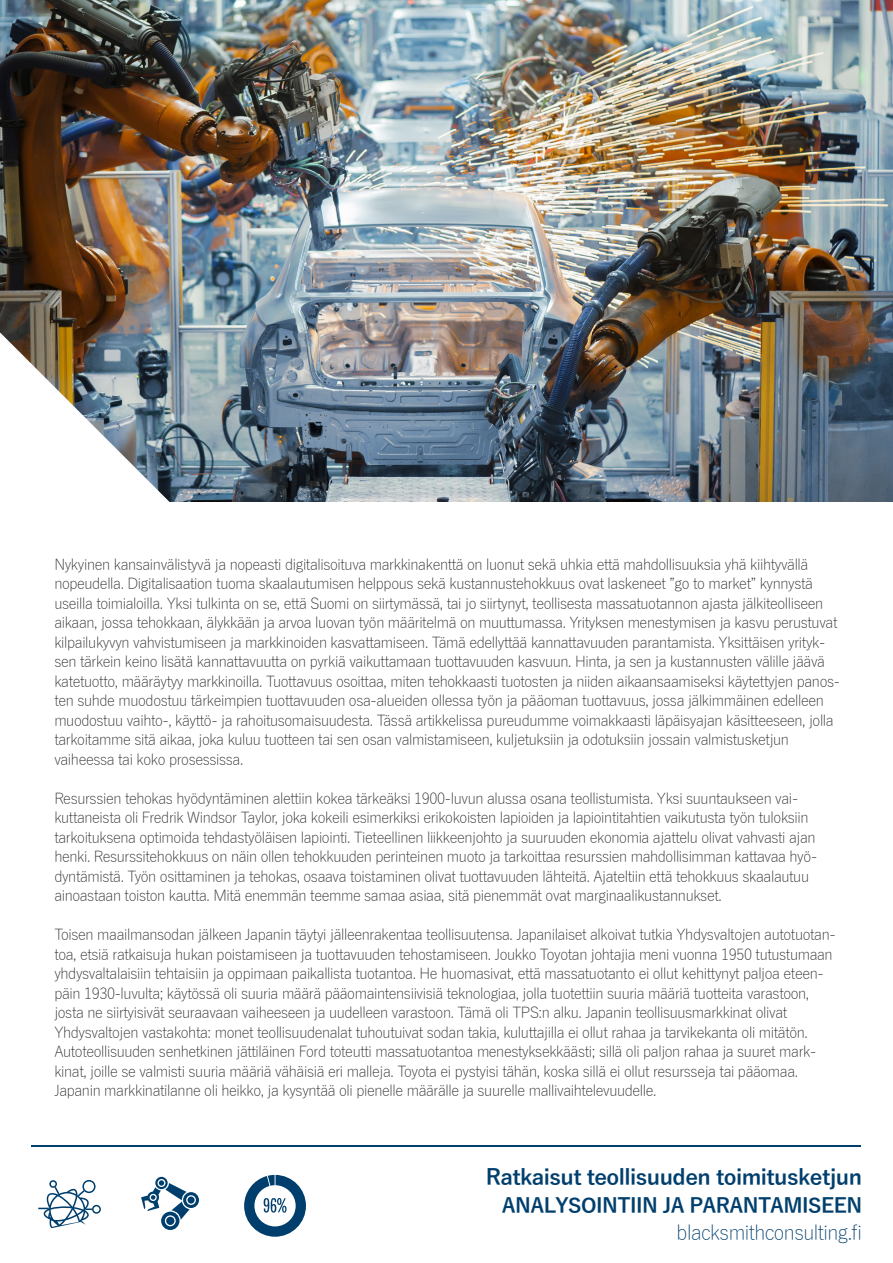
<style>
.page{position:relative;width:893px;height:1263px;background:#fff}
.page>*{position:absolute;margin:0;border:0;box-sizing:border-box;transform-origin:0 0}
.t1{font:700 21.6px "Yu Gothic";letter-spacing:-.025em;color:#003f6d}
.t2{font:700 20.25px/27px "Yu Gothic";letter-spacing:-.025em;color:#003f6d;text-align:right}
.t3{font:300 15px/19.5px "Yu Gothic";letter-spacing:-.025em;color:#231f20}
.s1{font-weight:300}
</style>
<div class="page">
<img style="left:0;top:0;width:893px;height:502px">
<img style="left:0;top:332px;width:191px;height:170px">
<svg style="left:141px;top:1177px;width:58px;height:53px"></svg>
<svg style="left:244px;top:1175px;width:62px;height:62px"></svg>
<svg style="left:38px;top:1180px;width:63px;height:48px"></svg>
<hr style="left:32px;top:1145px;width:829px;height:2px;background:#003f6d">
<p class="t3" style="left:54px;top:552px;width:787px">Nykyinen kansainvälistyvä ja nopeasti digitalisoituva markkinakenttä on luonut sekä uhkia että mahdollisuuksia yhä kiihtyvällä nopeudella. Digitalisaation tuoma skaalautumisen helppous sekä kustannustehokkuus ovat laskeneet ”go to market” kynnystä useilla toimialoilla. Yksi tulkinta on se, että Suomi on siirtymässä, tai jo siirtynyt, teollisesta massatuotannon ajasta jälkiteolliseen aikaan, jossa tehokkaan, älykkään ja arvoa luovan työn määritelmä on muuttumassa. Yrityksen menestymisen ja kasvu perustuvat kilpailukyvyn vahvistumiseen ja markkinoiden kasvattamiseen. Tämä edellyttää kannattavuuden parantamista. Yksittäisen yrityk&shy;sen tärkein keino lisätä kannattavuutta on pyrkiä vaikuttamaan tuottavuuden kasvuun. Hinta, ja sen ja kustannusten välille jäävä katetuotto, määräytyy markkinoilla. Tuottavuus osoittaa, miten tehokkaasti tuotosten ja niiden aikaansaamiseksi käytettyjen panos&shy;ten suhde muodostuu tärkeimpien tuottavuuden osa-alueiden ollessa työn ja pääoman tuottavuus, jossa jälkimmäinen edelleen muodostuu vaihto-, käyttö- ja rahoitusomaisuudesta. Tässä artikkelissa pureudumme voimakkaasti läpäisyajan käsitteeseen, jolla tarkoitamme sitä aikaa, joka kuluu tuotteen tai sen osan valmistamiseen, kuljetuksiin ja odotuksiin jossain valmistusketjun vaiheessa tai koko prosessissa.</p>
<p class="t3" style="left:54px;top:786px;width:764px">Resurssien tehokas hyödyntäminen alettiin kokea tärkeäksi 1900-luvun alussa osana teollistumista. Yksi suuntaukseen vai&shy;kuttaneista oli Fredrik Windsor Taylor, joka kokeili esimerkiksi erikokoisten lapioiden ja lapiointitahtien vaikutusta työn tuloksiin tarkoituksena optimoida tehdastyöläisen lapiointi. Tieteellinen liikkeenjohto ja suuruuden ekonomia ajattelu olivat vahvasti ajan henki. Resurssitehokkuus on näin ollen tehokkuuden perinteinen muoto ja tarkoittaa resurssien mahdollisimman kattavaa hyö&shy;dyntämistä. Työn osittaminen ja tehokas, osaava toistaminen olivat tuottavuuden lähteitä. Ajateltiin että tehokkuus skaalautuu ainoastaan toiston kautta. Mitä enemmän teemme samaa asiaa, sitä pienemmät ovat marginaalikustannukset.</p>
<p class="t3" style="left:54px;top:923px;width:783px">Toisen maailmansodan jälkeen Japanin täytyi jälleenrakentaa teollisuutensa. Japanilaiset alkoivat tutkia Yhdysvaltojen autotuotan&shy;toa, etsiä ratkaisuja hukan poistamiseen ja tuottavuuden tehostamiseen. Joukko Toyotan johtajia meni vuonna 1950 tutustumaan yhdysvaltalaisiin tehtaisiin ja oppimaan paikallista tuotantoa. He huomasivat, että massatuotanto ei ollut kehittynyt paljoa eteen&shy;päin 1930-luvulta; käytössä oli suuria määrä pääomaintensiivisiä teknologiaa, jolla tuotettiin suuria määriä tuotteita varastoon, josta ne siirtyisivät seuraavaan vaiheeseen ja uudelleen varastoon. Tämä oli TPS:n alku. Japanin teollisuusmarkkinat olivat Yhdysvaltojen vastakohta: monet teollisuudenalat tuhoutuivat sodan takia, kuluttajilla ei ollut rahaa ja tarvikekanta oli mitätön.<br>Autoteollisuuden senhetkinen jättiläinen Ford toteutti massatuotantoa menestyksekkäästi; sillä oli paljon rahaa ja suuret mark&shy;kinat, joille se valmisti suuria määriä vähäisiä eri malleja. Toyota ei pystyisi tähän, koska sillä ei ollut resursseja tai pääomaa.<br>Japanin markkinatilanne oli heikko, ja kysyntää oli pienelle määrälle ja suurelle mallivaihtelevuudelle.</p>
<p class="t1" style="left:486px;top:1165px;width:378px">Ratkaisut teollisuuden toimitusketjun</p>
<p class="t2" style="left:502px;top:1192px;width:362px">ANALYSOINTIIN JA PARANTAMISEEN <span class="s1">blacksmithconsulting.fi</span></p>
</div>
